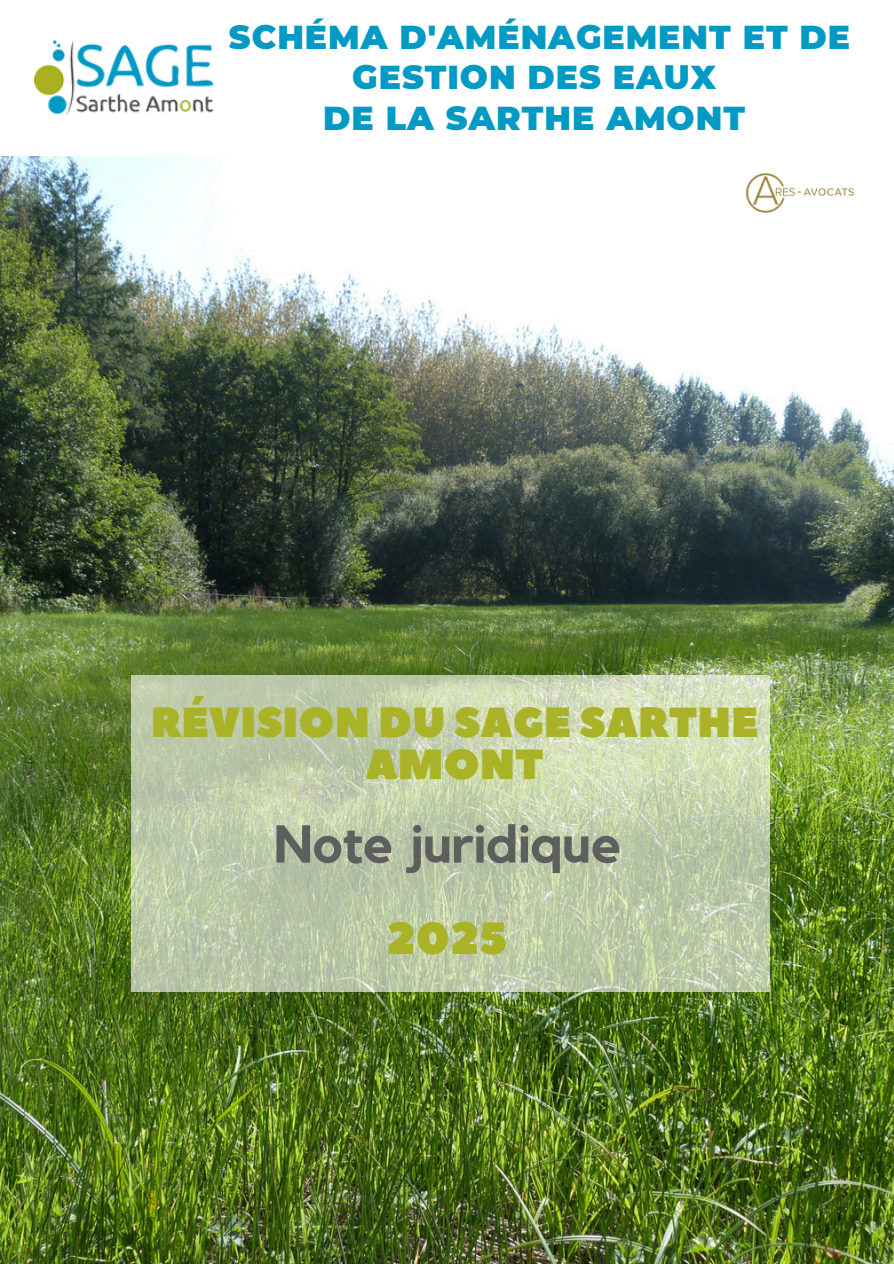
<style>
.page{position:relative;width:894px;height:1264px;background:#fff}
.page>*{position:absolute;margin:0;border:0;box-sizing:border-box;transform-origin:0 0}
.t1{font:700 52.65px "Kollektif";color:#5e5e5e}
.t2{font:45px "Peace Sans";color:#aab327}
.t3{font:42px/41.7px "Peace Sans";color:#aab327;text-align:center}
.t4{font:900 33.15px/40.5px "Montserrat";letter-spacing:.03em;color:#009ac5;text-align:center}
</style>
<div class="page">
<img style="left:0;top:156px;width:893px;height:1107px">
<img style="left:35px;top:40px;width:177px;height:76px">
<svg style="left:131px;top:674px;width:638px;height:317px;background:#c1ceac"></svg>
<img style="left:733px;top:156px;width:133px;height:74px">
<p class="t4" style="left:229px;top:17px;width:622px">SCHÉMA D'AMÉNAGEMENT ET DE<br>GESTION DES EAUX</p>
<p class="t4" style="left:323px;top:98px;width:423px">DE LA SARTHE AMONT</p>
<p class="t3" style="left:151px;top:702px;width:609px">RÉVISION DU SAGE SARTHE<br>AMONT</p>
<p class="t1" style="left:274px;top:820px;width:349px">Note juridique</p>
<p class="t2" style="left:386px;top:908px;width:122px">2025</p>
</div>
